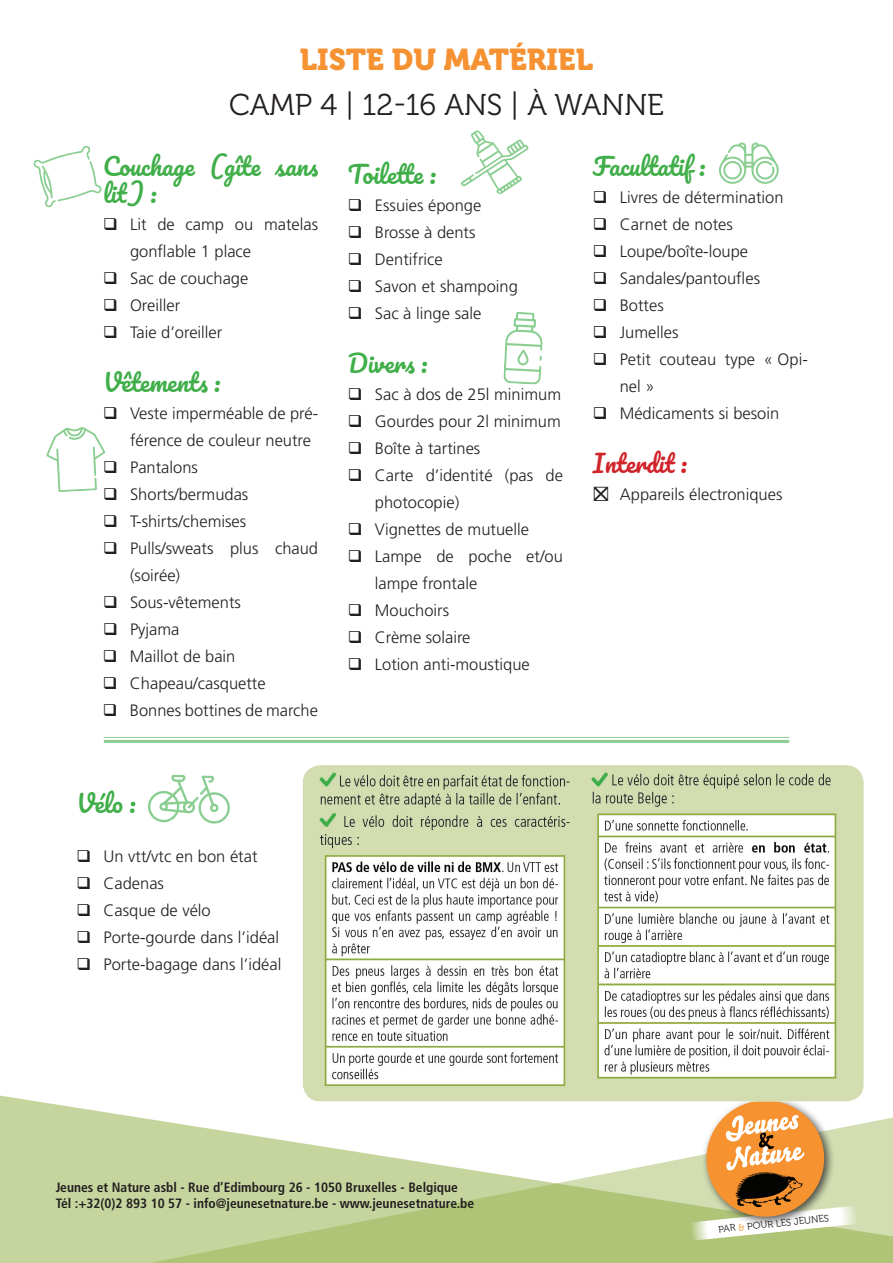
<style>
.page{position:relative;width:893px;height:1263px;background:#fff}
.page>*{position:absolute;margin:0;border:0;box-sizing:border-box;transform-origin:0 0}
.t1{font:30px "Museo 300";color:#231f20}
.t2{font:30px "Museo 900";color:#f69232}
.t3{font:24px/27px "Pacifico";color:#40ae49}
.t4{font:24px "Pacifico";color:#d1232a}
.t5{font:300 16.5px/27px "Frutiger LT Std";color:#231f20}
.t6{font:700 condensed 13.5px/16.2px "Frutiger LT Std";color:#231f20}
.t7{font:9.75px "Museo 300";color:#231f20}
.s1{color:#f2921f}
</style>
<div class="page">
<div style="left:0;top:1095px;width:41px;height:168px;background:#c6d59e"></div>
<svg style="left:41px;top:1102px;width:852px;height:161px"></svg>
<svg style="left:689px;top:1106px;width:170px;height:136px"></svg>
<svg style="left:33px;top:146px;width:69px;height:62px"></svg>
<svg style="left:148px;top:775px;width:82px;height:49px"></svg>
<svg style="left:719px;top:142px;width:60px;height:42px"></svg>
<svg style="left:503px;top:312px;width:40px;height:73px"></svg>
<svg style="left:461px;top:130px;width:68px;height:64px"></svg>
<svg style="left:46px;top:427px;width:59px;height:65px"></svg>
<img style="left:298px;top:765px;width:574px;height:341px">
<hr style="left:104px;top:737px;width:685px;height:1px;background:#40ae49">
<hr style="left:104px;top:740px;width:685px;height:3px;background:#40ae49">
<h1 class="t2" style="left:300px;top:43px;width:295px">LISTE DU MATÉRIEL</h1>
<h1 class="t1" style="left:229px;top:89px;width:436px">CAMP 4 | 12-16 ANS | À WANNE</h1>
<h2 class="t3" style="left:103px;top:154px;width:217px">Couchage (gîte sans lit) :</h2>
<p class="t5" style="left:130px;top:211px;width:190px;text-indent:-27px">❑ Lit de camp ou matelas gonflable 1 place</p>
<p class="t5" style="left:103px;top:265px;width:147px">❑ Sac de couchage</p>
<p class="t5" style="left:103px;top:292px;width:79px">❑ Oreiller</p>
<p class="t5" style="left:103px;top:319px;width:121px">❑ Taie d’oreiller</p>
<h2 class="t3" style="left:103px;top:370px;width:119px">Vêtements :</h2>
<p class="t5" style="left:130px;top:400px;width:190px;text-indent:-27px">❑ Veste imperméable de pré&shy;férence de couleur neutre</p>
<p class="t5" style="left:103px;top:454px;width:96px">❑ Pantalons</p>
<p class="t5" style="left:103px;top:481px;width:147px">❑ Shorts/bermudas</p>
<p class="t5" style="left:103px;top:508px;width:145px">❑ T-shirts/chemises</p>
<p class="t5" style="left:130px;top:535px;width:190px;text-indent:-27px">❑ Pulls/sweats plus chaud (soirée)</p>
<p class="t5" style="left:103px;top:589px;width:139px">❑ Sous-vêtements</p>
<p class="t5" style="left:103px;top:616px;width:78px">❑ Pyjama</p>
<p class="t5" style="left:103px;top:643px;width:134px">❑ Maillot de bain</p>
<p class="t5" style="left:103px;top:670px;width:164px">❑ Chapeau/casquette</p>
<p class="t5" style="left:103px;top:697px;width:217px">❑ Bonnes bottines de marche</p>
<h2 class="t3" style="left:77px;top:791px;width:60px">Vélo :</h2>
<p class="t5" style="left:77px;top:843px;width:183px">❑ Un vtt/vtc en bon état</p>
<p class="t5" style="left:77px;top:870px;width:89px">❑ Cadenas</p>
<p class="t5" style="left:76px;top:897px;width:136px">❑ Casque de vélo</p>
<p class="t5" style="left:76px;top:924px;width:204px">❑ Porte-gourde dans l’idéal</p>
<p class="t5" style="left:76px;top:951px;width:206px">❑ Porte-bagage dans l’idéal</p>
<h2 class="t3" style="left:348px;top:162px;width:89px">Toilette :</h2>
<p class="t5" style="left:348px;top:192px;width:135px">❑ Essuies éponge</p>
<p class="t5" style="left:348px;top:219px;width:129px">❑ Brosse à dents</p>
<p class="t5" style="left:348px;top:246px;width:96px">❑ Dentifrice</p>
<p class="t5" style="left:348px;top:273px;width:172px">❑ Savon et shampoing</p>
<p class="t5" style="left:348px;top:300px;width:135px">❑ Sac à linge sale</p>
<h2 class="t3" style="left:348px;top:351px;width:81px">Divers :</h2>
<p class="t5" style="left:348px;top:381px;width:215px">❑ Sac à dos de 25l minimum</p>
<p class="t5" style="left:348px;top:408px;width:214px">❑ Gourdes pour 2l minimum</p>
<p class="t5" style="left:348px;top:435px;width:134px">❑ Boîte à tartines</p>
<p class="t5" style="left:375px;top:462px;width:190px;text-indent:-27px">❑ Carte d’identité (pas de photocopie)</p>
<p class="t5" style="left:348px;top:516px;width:183px">❑ Vignettes de mutuelle</p>
<p class="t5" style="left:375px;top:543px;width:190px;text-indent:-27px">❑ Lampe de poche et/ou lampe frontale</p>
<p class="t5" style="left:348px;top:597px;width:103px">❑ Mouchoirs</p>
<p class="t5" style="left:348px;top:624px;width:124px">❑ Crème solaire</p>
<p class="t5" style="left:348px;top:651px;width:183px">❑ Lotion anti-moustique</p>
<h2 class="t3" style="left:593px;top:154px;width:114px">Facultatif :</h2>
<p class="t5" style="left:593px;top:184px;width:192px">❑ Livres de détermination</p>
<p class="t5" style="left:593px;top:211px;width:142px">❑ Carnet de notes</p>
<p class="t5" style="left:593px;top:238px;width:157px">❑ Loupe/boîte-loupe</p>
<p class="t5" style="left:593px;top:265px;width:169px">❑ Sandales/pantoufles</p>
<p class="t5" style="left:593px;top:292px;width:72px">❑ Bottes</p>
<p class="t5" style="left:593px;top:319px;width:87px">❑ Jumelles</p>
<p class="t5" style="left:620px;top:346px;width:190px;text-indent:-27px">❑ Petit couteau type « Opi&shy;nel »</p>
<p class="t5" style="left:593px;top:400px;width:188px">❑ Médicaments si besoin</p>
<h2 class="t4" style="left:593px;top:451px;width:96px">Interdit :</h2>
<p class="t5" style="left:593px;top:481px;width:191px">⛝ Appareils électroniques</p>
<p class="t6" style="left:56px;top:1179px;width:420px">Jeunes et Nature asbl - Rue d’Edimbourg 26 - 1050 Bruxelles - Belgique<br>Tél :+32(0)2 893 10 57 - info@jeunesetnature.be - www.jeunesetnature.be</p>
<p class="t7" style="left:718px;top:1224px;width:112px;rotate:-6deg">PAR <span class="s1">&amp;</span> POUR LES JEUNES</p>
</div>
